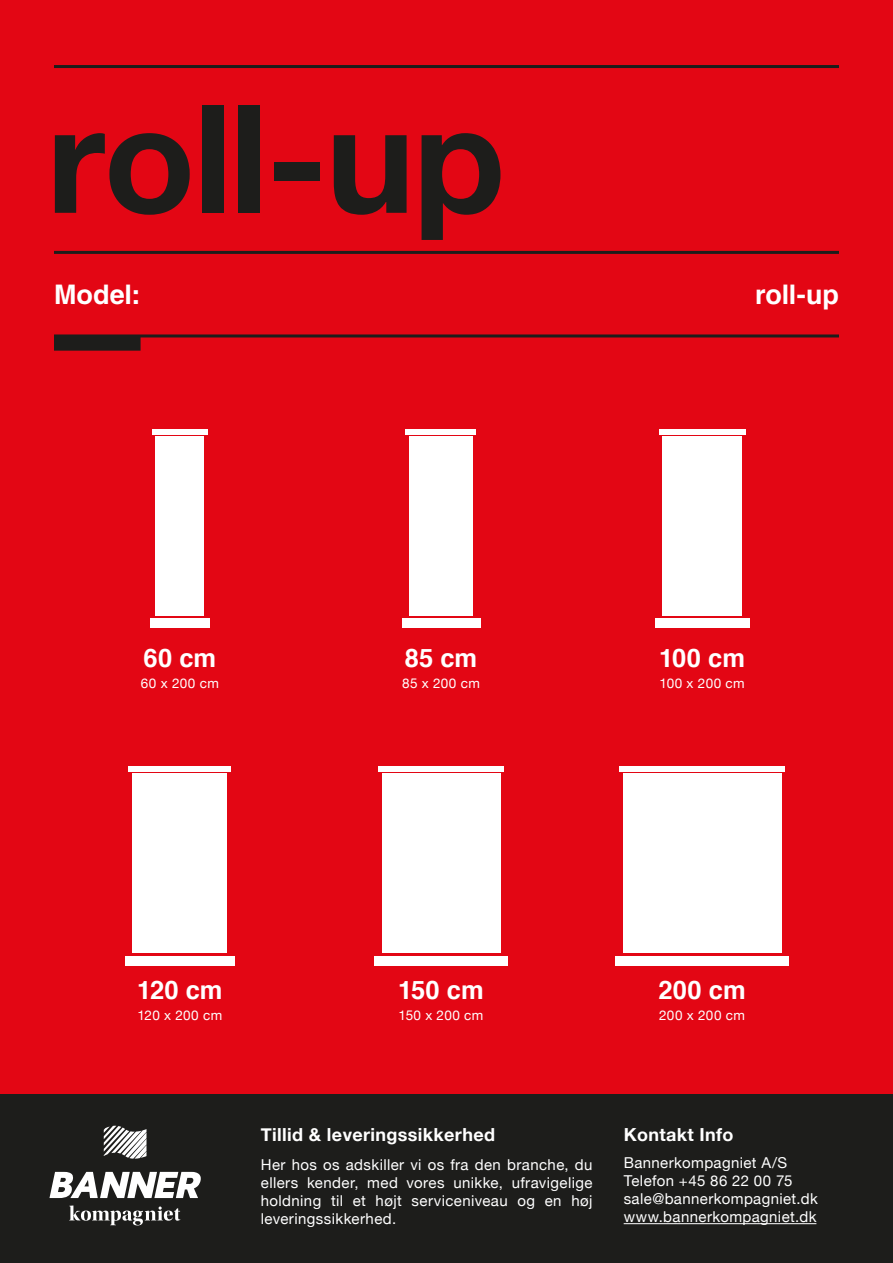
<style>
.page{position:relative;width:893px;height:1263px;background:#e30614}
.page>*{position:absolute;margin:0;border:0;box-sizing:border-box;transform-origin:0 0}
.Stor_overskrift{font:700 150px "Helvetica Neue";letter-spacing:-.01em;color:#1d1d1b}
.t1{font:700 27px "Helvetica";letter-spacing:-.005em;color:#fff}
.bjælke_overskrift{font:700 27px "Helvetica LT Std";color:#fff}
.Størrelse_tekst{font:700 25.5px "Helvetica";color:#fff}
.t2{font:700 18px "Helvetica Neue";letter-spacing:.02em;color:#fff}
.t3{font:15px/18px "Helvetica Neue";letter-spacing:.025em;color:#fff;text-align:justify}
.Tilbehør_pris_tekst{font:13.5px "Helvetica Neue";letter-spacing:.03em;color:#fff}
</style>
<div class="page">
<hr style="left:54px;top:65px;width:785px;height:3px;background:#1d1d1b">
<hr style="left:54px;top:251px;width:785px;height:3px;background:#1d1d1b">
<hr style="left:54px;top:334px;width:785px;height:3px;background:#1d1d1b">
<div style="left:0;top:1094px;width:893px;height:169px;background:#1d1d1b"></div>
<svg style="left:49px;top:1172px;width:152px;height:26px"></svg>
<svg style="left:69px;top:1205px;width:111px;height:20px"></svg>
<svg style="left:104px;top:1126px;width:42px;height:33px"></svg>
<hr style="left:624px;top:1223px;width:192px;height:1px;background:#fff">
<div style="left:655px;top:619px;width:94px;height:9px;background:#fff"></div>
<div style="left:659px;top:429px;width:86px;height:5px;background:#fff"></div>
<div style="left:663px;top:436px;width:79px;height:180px;background:#fff"></div>
<div style="left:616px;top:956px;width:173px;height:9px;background:#fff"></div>
<div style="left:619px;top:766px;width:166px;height:6px;background:#fff"></div>
<div style="left:623px;top:774px;width:158px;height:179px;background:#fff"></div>
<div style="left:402px;top:619px;width:78px;height:9px;background:#fff"></div>
<div style="left:406px;top:429px;width:70px;height:5px;background:#fff"></div>
<div style="left:409px;top:436px;width:64px;height:180px;background:#fff"></div>
<div style="left:374px;top:956px;width:134px;height:9px;background:#fff"></div>
<div style="left:378px;top:766px;width:126px;height:6px;background:#fff"></div>
<div style="left:382px;top:774px;width:118px;height:179px;background:#fff"></div>
<div style="left:125px;top:956px;width:110px;height:9px;background:#fff"></div>
<div style="left:129px;top:766px;width:102px;height:6px;background:#fff"></div>
<div style="left:132px;top:774px;width:95px;height:179px;background:#fff"></div>
<div style="left:150px;top:619px;width:60px;height:9px;background:#fff"></div>
<div style="left:152px;top:429px;width:56px;height:5px;background:#fff"></div>
<div style="left:156px;top:436px;width:48px;height:180px;background:#fff"></div>
<div style="left:54px;top:336px;width:87px;height:15px;background:#1d1d1b"></div>
<p class="Stor_overskrift" style="left:47px;top:42px;width:460px">roll-up</p>
<p class="bjælke_overskrift" style="left:54px;top:278px;width:88px">Model:</p>
<p class="t1" style="left:755px;top:273px;width:85px">roll-up</p>
<p class="Størrelse_tekst" style="left:144px;top:637px;width:74px">60 cm</p>
<p class="Tilbehør_pris_tekst" style="left:141px;top:673px;width:79px">60 x 200 cm</p>
<p class="Størrelse_tekst" style="left:405px;top:637px;width:74px">85 cm</p>
<p class="Tilbehør_pris_tekst" style="left:402px;top:673px;width:79px">85 x 200 cm</p>
<p class="Størrelse_tekst" style="left:659px;top:637px;width:87px">100 cm</p>
<p class="Tilbehør_pris_tekst" style="left:659px;top:673px;width:87px">100 x 200 cm</p>
<p class="Størrelse_tekst" style="left:137px;top:969px;width:87px">120 cm</p>
<p class="Tilbehør_pris_tekst" style="left:137px;top:1005px;width:86px">120 x 200 cm</p>
<p class="Størrelse_tekst" style="left:398px;top:969px;width:87px">150 cm</p>
<p class="Tilbehør_pris_tekst" style="left:399px;top:1005px;width:86px">150 x 200 cm</p>
<p class="Størrelse_tekst" style="left:658px;top:969px;width:89px">200 cm</p>
<p class="Tilbehør_pris_tekst" style="left:659px;top:1005px;width:87px">200 x 200 cm</p>
<p class="t2" style="left:261px;top:1120px;width:236px">Tillid &amp; leveringssikkerhed</p>
<p class="t3" style="left:261px;top:1156px;width:333px">Her hos os adskiller vi os fra den branche, du ellers kender, med vores unikke, ufravigelige holdning til et højt serviceniveau og en høj leveringssikkerhed.</p>
<p class="t2" style="left:624px;top:1120px;width:111px">Kontakt Info</p>
<p class="t3" style="left:624px;top:1155px;width:165px">Bannerkompagniet A/S</p>
<p class="t3" style="left:624px;top:1173px;width:170px">Telefon +45 86 22 00 75</p>
<p class="t3" style="left:624px;top:1191px;width:196px">sale@bannerkompagniet.dk</p>
<p class="t3" style="left:624px;top:1209px;width:194px">www.bannerkompagniet.dk</p>
</div>
